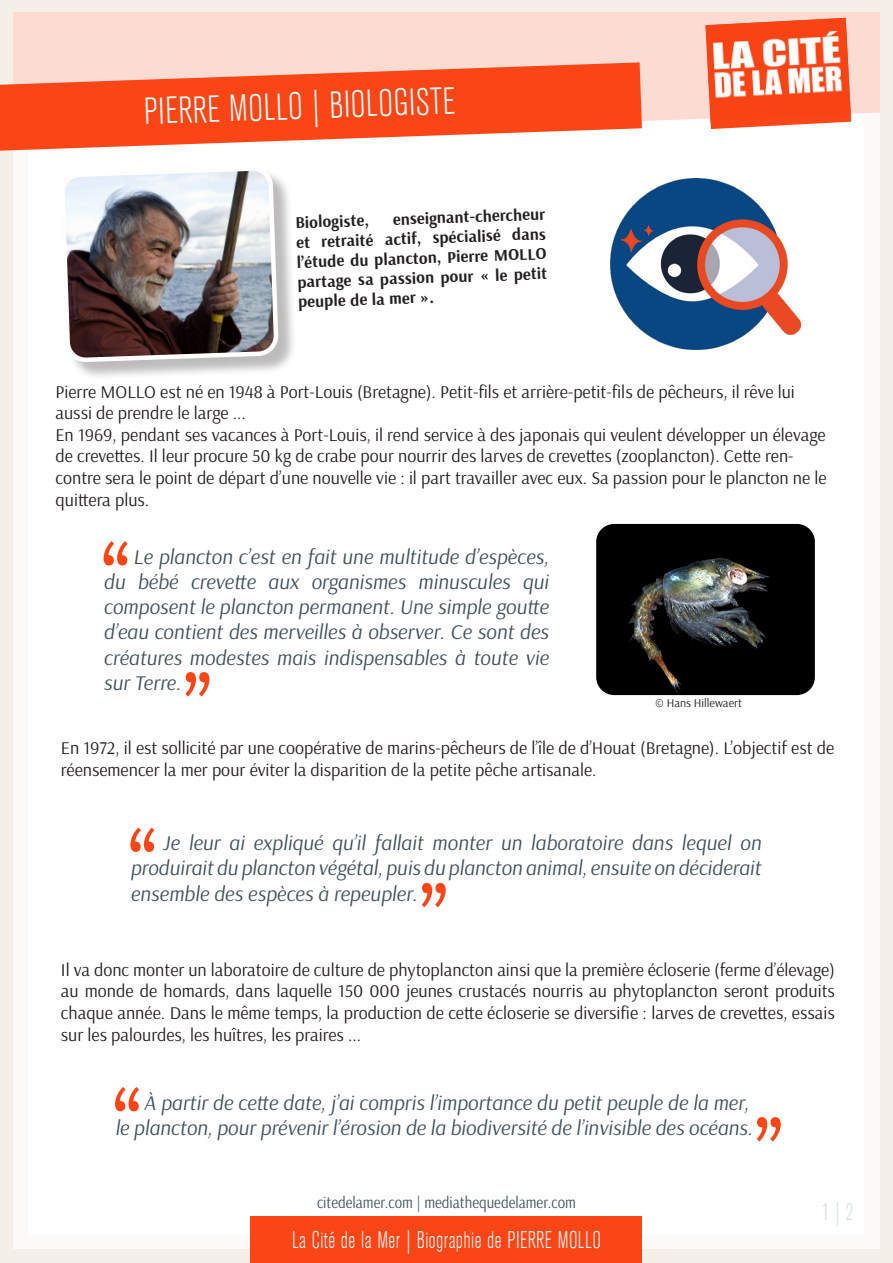
<style>
.page{position:relative;width:893px;height:1263px;background:#fff}
.page>*{position:absolute;margin:0;border:0;box-sizing:border-box;transform-origin:0 0}
.t1{font:300 condensed 37.5px "Akzidenz Grotesk BE";color:#fffefc}
.t2{font:300 condensed 24px "Akzidenz Grotesk BE";letter-spacing:.02em;color:#fffefc;scale:.9 1}
.t3{font:300 condensed 24px "Akzidenz Grotesk BE";color:#d2dfd9;scale:.9 1}
.t4{font:italic 21px/25.2px "Arsenal";color:#425159;text-align:justify}
.t5{font:18px/21.6px "Arsenal";color:#231f20}
.t6{font:700 16.5px/19.8px "Arsenal";color:#231f20;text-align:justify}
.t7{font:16.5px "Arsenal";color:#40525c;scale:.9 1}
.t8{font:12px "Arsenal";color:#231f20}
</style>
<div class="page">
<div style="left:13px;top:12px;width:867px;height:110px;background:#fcdbd3"></div>
<div style="left:0;top:0;width:13px;height:1263px;background:#f4f0e8"></div>
<div style="left:880px;top:0;width:13px;height:1263px;background:#f4f0e8"></div>
<div style="left:0;top:0;width:893px;height:12px;background:#f4f0e8"></div>
<div style="left:0;top:1249px;width:893px;height:14px;background:#f4f0e8"></div>
<div style="left:251px;top:1216px;width:391px;height:47px;background:#fa4616"></div>
<svg style="left:0;top:62px;width:642px;height:89px;background:#fa714c"></svg>
<svg style="left:710px;top:123px;width:115px;height:6px"></svg>
<img style="left:705px;top:18px;width:146px;height:105px">
<div style="left:63px;top:169px;width:234px;height:212px;background:#231f20;opacity:.3"></div>
<img style="left:63px;top:169px;width:213px;height:191px">
<img style="left:610px;top:179px;width:190px;height:171px">
<svg style="left:104px;top:541px;width:24px;height:24px"></svg>
<svg style="left:185px;top:672px;width:24px;height:24px"></svg>
<img style="left:596px;top:524px;width:219px;height:171px">
<svg style="left:130px;top:827px;width:24px;height:25px"></svg>
<svg style="left:422px;top:883px;width:24px;height:24px"></svg>
<svg style="left:115px;top:1087px;width:24px;height:24px"></svg>
<svg style="left:757px;top:1117px;width:24px;height:24px"></svg>
<p class="t1" style="left:143px;top:91px;width:313px;rotate:-2deg">PIERRE MOLLO | BIOLOGISTE</p>
<p class="t6" style="left:295px;top:213px;width:251px;text-indent:97px;rotate:-2deg">enseignant-chercheur et retraité actif, spécialisé dans l’étude du plancton, Pierre MOLLO partage sa passion pour « le petit peuple de la mer ».</p>
<p class="t6" style="left:295px;top:213px;width:75px;rotate:-2deg">Biologiste,</p>
<p class="t5" style="left:56px;top:381px;width:741px">Pierre MOLLO est né en 1948 à Port-Louis (Bretagne). Petit-fils et arrière-petit-fils de pêcheurs, il rêve lui aussi de prendre le large ...</p>
<p class="t5" style="left:56px;top:424px;width:773px">En 1969, pendant ses vacances à Port-Louis, il rend service à des japonais qui veulent développer un élevage de crevettes. Il leur procure 50 kg de crabe pour nourrir des larves de crevettes (zooplancton). Cette ren&shy;contre sera le point de départ d’une nouvelle vie : il part travailler avec eux. Sa passion pour le plancton ne le quittera plus.</p>
<p class="t4" style="left:104px;top:544px;width:446px;text-indent:30px">Le plancton c’est en fait une multitude d’espèces, du bébé crevette aux organismes minuscules qui composent le plancton permanent. Une simple goutte d’eau contient des merveilles à observer. Ce sont des créatures modestes mais indispensables à toute vie sur Terre.</p>
<p class="t8" style="left:655px;top:696px;width:88px">© Hans Hillewaert</p>
<p class="t5" style="left:61px;top:738px;width:775px">En 1972, il est sollicité par une coopérative de marins-pêcheurs de l’île de d’Houat (Bretagne). L’objectif est de réensemencer la mer pour éviter la disparition de la petite pêche artisanale.</p>
<p class="t4" style="left:130px;top:831px;width:632px;text-indent:32px">Je leur ai expliqué qu’il fallait monter un laboratoire dans lequel on produirait du plancton végétal, puis du plancton animal, ensuite on déciderait ensemble des espèces à repeupler.</p>
<p class="t5" style="left:61px;top:959px;width:775px;text-align:justify">Il va donc monter un laboratoire de culture de phytoplancton ainsi que la première écloserie (ferme d’élevage) au monde de homards, dans laquelle 150 000 jeunes crustacés nourris au phytoplancton seront produits chaque année. Dans le même temps, la production de cette écloserie se diversifie : larves de crevettes, essais sur les palourdes, les huîtres, les praires ...</p>
<p class="t4" style="left:144px;top:1090px;width:606px">À partir de cette date, j’ai compris l’importance du petit peuple de la mer,</p>
<p class="t4" style="left:115px;top:1115px;width:639px">le plancton, pour prévenir l’érosion de la biodiversité de l’invisible des océans.</p>
<p class="t7" style="left:317px;top:1193px;width:289px">citedelamer.com | mediathequedelamer.com</p>
<h2 class="t3" style="left:822px;top:1198px;width:37px">1 | 2</h2>
<p class="t2" style="left:292px;top:1227px;width:345px">La Cité de la Mer | Biographie de PIERRE MOLLO</p>
</div>
